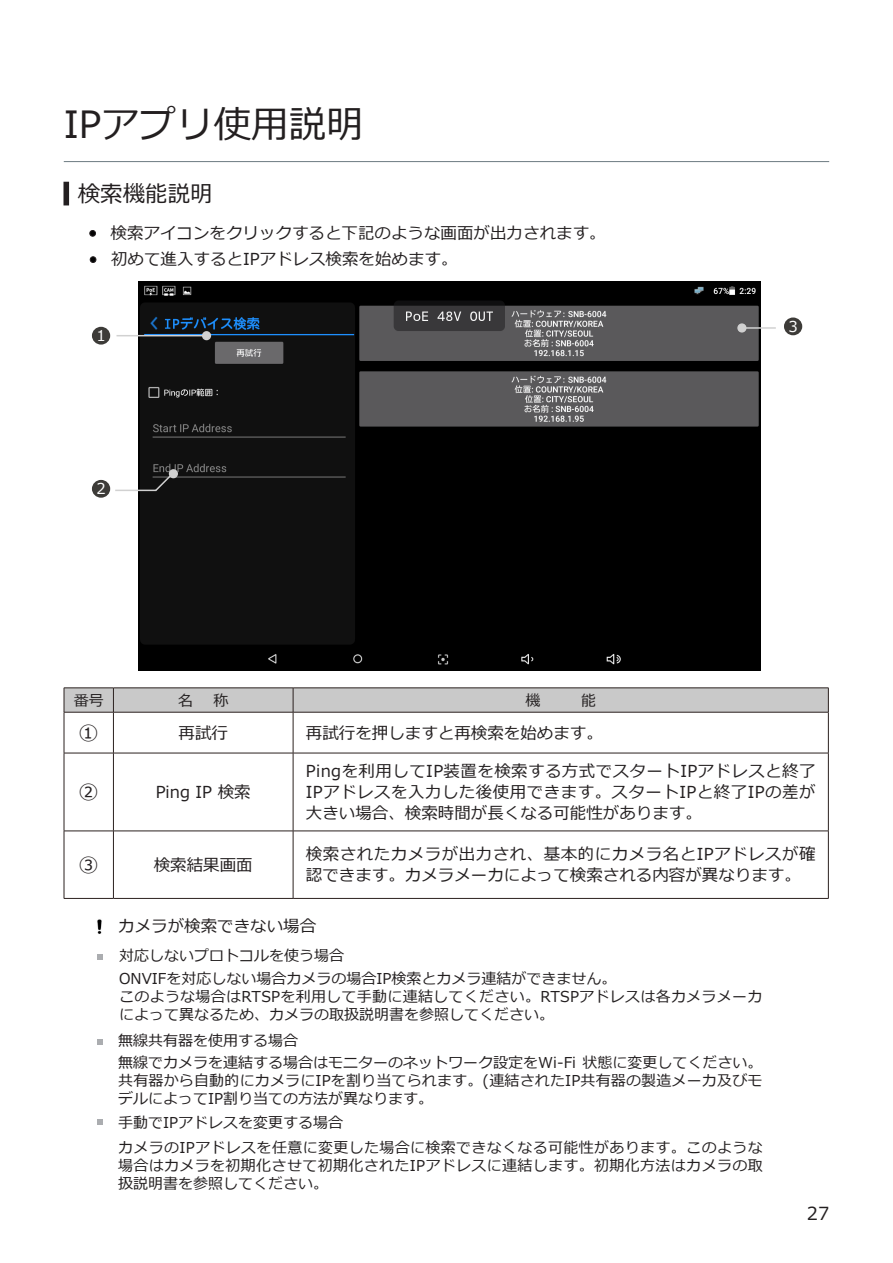
<style>
.page{position:relative;width:893px;height:1263px;background:#fff}
.page>*{position:absolute;margin:0;border:0;box-sizing:border-box;transform-origin:0 0}
._1번{font:37.5px "Meiryo";color:#231f20}
._1번-2{font:22.5px "Meiryo";color:#231f20}
._1번-3{font:19.5px "Meiryo";color:#231f20}
.t1{font:18px "Meiryo";color:#231f20}
._1번-4{font:16.5px/21px "Meiryo";color:#231f20;text-align:justify}
._1번-5{font:16.5px/21px "Meiryo";letter-spacing:.03em;color:#231f20}
._1번-6{font:15px/18px "Meiryo";color:#231f20;text-align:justify}
._1번-7{font:15px/18px "Meiryo";letter-spacing:.02em;color:#231f20}
._1번-8{font:15px "Meiryo";color:#fff}
</style>
<div class="page">
<hr style="left:64px;top:161px;width:765px;height:1px;background:#6c7b81">
<img style="left:138px;top:281px;width:623px;height:389px">
<svg style="left:64px;top:182px;width:5px;height:23px"></svg>
<svg style="left:90px;top:230px;width:6px;height:6px"></svg>
<svg style="left:90px;top:257px;width:6px;height:6px"></svg>
<div style="left:92px;top:327px;width:18px;height:18px;background:#3d3b38;border-radius:50%"></div>
<div style="left:203px;top:332px;width:7px;height:7px;background:#d1d1d1;border-radius:50%"></div>
<div style="left:202px;top:331px;width:9px;height:9px;border:2px solid #d1d1d1;border-radius:50%"></div>
<hr style="left:116px;top:335px;width:86px;height:1px;background:#d1d1d1">
<div style="left:92px;top:480px;width:18px;height:18px;background:#3d3b38;border-radius:50%"></div>
<div style="left:170px;top:470px;width:7px;height:7px;background:#d1d1d1;border-radius:50%"></div>
<div style="left:169px;top:469px;width:9px;height:9px;border:2px solid #d1d1d1;border-radius:50%"></div>
<hr style="left:115px;top:490px;width:41px;height:1px;background:#d1d1d1">
<div style="left:784px;top:317px;width:18px;height:18px;background:#3d3b38;border-radius:50%"></div>
<div style="left:738px;top:324px;width:8px;height:8px;background:#d1d1d1;border-radius:50%"></div>
<div style="left:737px;top:323px;width:9px;height:10px;border:2px solid #d1d1d1;border-radius:50%"></div>
<hr style="left:746px;top:327px;width:30px;height:2px;background:#d1d1d1">
<svg style="left:97px;top:954px;width:5px;height:5px"></svg>
<svg style="left:97px;top:1039px;width:6px;height:6px"></svg>
<img style="left:97px;top:919px;width:5px;height:15px">
<svg style="left:97px;top:1119px;width:6px;height:6px"></svg>
<svg style="left:154px;top:474px;width:18px;height:19px"></svg>
<svg style="left:64px;top:688px;width:765px;height:24px;background:#c3c3c3"></svg>
<hr style="left:64px;top:712px;width:49px;height:1px;background:#2b211f">
<hr style="left:64px;top:712px;width:1px;height:41px;background:#2b211f">
<hr style="left:113px;top:712px;width:180px;height:1px;background:#2b211f">
<hr style="left:113px;top:712px;width:1px;height:41px;background:#2b211f">
<hr style="left:293px;top:712px;width:536px;height:1px;background:#2b211f">
<hr style="left:293px;top:712px;width:1px;height:41px;background:#2b211f">
<hr style="left:828px;top:712px;width:1px;height:41px;background:#2b211f">
<hr style="left:64px;top:753px;width:49px;height:1px;background:#2b211f">
<hr style="left:64px;top:753px;width:1px;height:78px;background:#2b211f">
<hr style="left:113px;top:753px;width:180px;height:1px;background:#2b211f">
<hr style="left:113px;top:753px;width:1px;height:78px;background:#2b211f">
<hr style="left:293px;top:753px;width:536px;height:1px;background:#2b211f">
<hr style="left:293px;top:753px;width:1px;height:78px;background:#2b211f">
<hr style="left:828px;top:753px;width:1px;height:78px;background:#2b211f">
<hr style="left:64px;top:831px;width:49px;height:1px;background:#2b211f">
<hr style="left:64px;top:831px;width:1px;height:67px;background:#2b211f">
<hr style="left:113px;top:831px;width:180px;height:1px;background:#2b211f">
<hr style="left:113px;top:831px;width:1px;height:67px;background:#2b211f">
<hr style="left:293px;top:831px;width:536px;height:1px;background:#2b211f">
<hr style="left:293px;top:831px;width:1px;height:67px;background:#2b211f">
<hr style="left:828px;top:831px;width:1px;height:67px;background:#2b211f">
<hr style="left:64px;top:898px;width:49px;height:1px;background:#2b211f">
<hr style="left:113px;top:898px;width:180px;height:1px;background:#2b211f">
<hr style="left:293px;top:898px;width:536px;height:1px;background:#2b211f">
<p class="_1번" style="left:64px;top:99px;width:301px">IPアプリ使用説明</p>
<p class="_1번-2" style="left:78px;top:178px;width:137px">検索機能説明</p>
<p class="_1번-4" style="left:111px;top:223px;width:497px">検索アイコンをクリックすると下記のような画面が出力されます。</p>
<p class="_1번-4" style="left:111px;top:250px;width:348px">初めて進入するとIPアドレス検索を始めます。</p>
<p class="_1번-8" style="left:96px;top:325px;width:11px">1</p>
<p class="_1번-8" style="left:96px;top:479px;width:11px">2</p>
<p class="_1번-6" style="left:74px;top:692px;width:32px">番号</p>
<p class="_1번-6" style="left:178px;top:692px;width:16px">名</p>
<p class="_1번-6" style="left:213px;top:692px;width:16px">称</p>
<p class="_1번-6" style="left:525px;top:692px;width:16px">機</p>
<p class="_1번-6" style="left:581px;top:692px;width:16px">能</p>
<p class="_1번-3" style="left:79px;top:719px;width:21px">①</p>
<p class="_1번-4" style="left:179px;top:723px;width:51px">再試行</p>
<p class="_1번-4" style="left:306px;top:723px;width:298px">再試行を押しますと再検索を始めます。</p>
<p class="_1번-8" style="left:788px;top:316px;width:11px">3</p>
<p class="_1번-3" style="left:79px;top:779px;width:21px">②</p>
<p class="_1번-4" style="left:156px;top:782px;width:96px">Ping IP 検索</p>
<p class="_1번-4" style="left:306px;top:761px;width:511px">Pingを利用してIP装置を検索する方式でスタートIPアドレスと終了IPアドレスを入力した後使用できます。スタートIPと終了IPの差が大きい場合、検索時間が長くなる可能性があります。</p>
<p class="_1번-3" style="left:79px;top:851px;width:21px">③</p>
<p class="_1번-4" style="left:154px;top:855px;width:100px">検索結果画面</p>
<p class="_1번-5" style="left:306px;top:845px;width:511px">検索されたカメラが出力され、基本的にカメラ名とIPアドレスが確認できます。カメラメーカによって検索される内容が異なります。</p>
<p class="_1번-4" style="left:118px;top:916px;width:199px">カメラが検索できない場合</p>
<p class="_1번-6" style="left:119px;top:947px;width:226px">対応しないプロトコルを使う場合</p>
<p class="_1번-6" style="left:119px;top:970px;width:499px">ONVIFを対応しない場合カメラの場合IP検索とカメラ連結ができません。</p>
<p class="_1번-7" style="left:119px;top:988px;width:645px">このような場合はRTSPを利用して手動に連結してください。RTSPアドレスは各カメラメーカによって異なるため、カメラの取扱説明書を参照してください。</p>
<p class="_1번-6" style="left:118px;top:1032px;width:181px">無線共有器を使用する場合</p>
<p class="_1번-6" style="left:118px;top:1054px;width:646px">無線でカメラを連結する場合はモニターのネットワーク設定をWi-Fi 状態に変更してください。共有器から自動的にカメラにIPを割り当てられます。(連結されたIP共有器の製造メーカ及びモデルによってIP割り当ての方法が異なります。</p>
<p class="_1번-6" style="left:118px;top:1114px;width:226px">手動でIPアドレスを変更する場合</p>
<p class="_1번-6" style="left:118px;top:1140px;width:646px">カメラのIPアドレスを任意に変更した場合に検索できなくなる可能性があります。このような場合はカメラを初期化させて初期化されたIPアドレスに連結します。初期化方法はカメラの取扱説明書を参照してください。</p>
<p class="t1" style="left:807px;top:1200px;width:24px">27</p>
</div>
